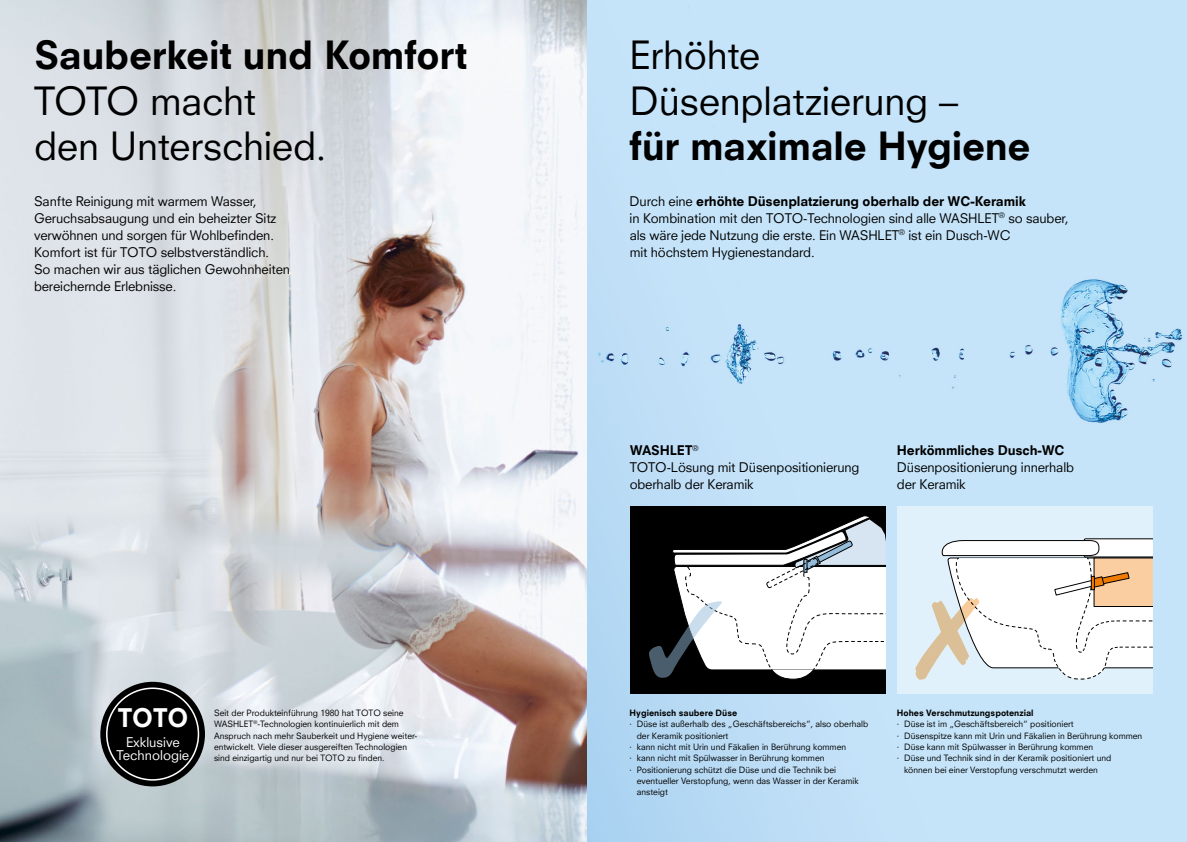
<style>
.page{position:relative;width:1187px;height:842px;background:#fff}
.page>*{position:absolute;margin:0;border:0;box-sizing:border-box;transform-origin:0 0}
.t1{font:38px/45.4px "Neuzeit SLT";letter-spacing:-.01em;color:#000}
.t2{font:800 38px "Neuzeit SLT";letter-spacing:-.01em;color:#000}
.t3{font:800 25.1px "Neuzeit SLT";color:#fff}
.t4{font:13.1px/13.1px "Neuzeit SLT";color:#fff;text-align:center}
.t5{font:13px/17px "Neuzeit SLT";letter-spacing:-.01em;color:#000}
.t6{font:800 13px "Neuzeit SLT";letter-spacing:-.01em;color:#000}
.t7{font:8.5px/11.3px "Neuzeit SLT";color:#000}
.t8{font:800 8.5px "Neuzeit SLT";color:#000}
.s1{font-weight:800}
</style>
<div class="page">
<img style="left:0;top:0;width:587px;height:842px">
<img style="left:587px;top:0;width:599px;height:842px">
<div style="left:629px;top:506px;width:256px;height:187px;background:#000"></div>
<div style="left:896px;top:506px;width:256px;height:187px;background:#e1f1fb"></div>
<svg style="left:649px;top:515px;width:236px;height:165px"></svg>
<svg style="left:915px;top:539px;width:237px;height:141px"></svg>
<svg style="left:100px;top:682px;width:105px;height:104px;background:#181818"></svg>
<div style="left:107px;top:688px;width:91px;height:92px;background:#000;border-radius:50%"></div>
<div style="left:106px;top:687px;width:93px;height:94px;border:2px solid #fff;border-radius:50%"></div>
<h1 class="t2" style="left:34px;top:32px;width:435px">Sauberkeit und Komfort</h1>
<h1 class="t1" style="left:34px;top:78px;width:294px">TOTO macht den Unterschied.</h1>
<h3 class="t5" style="left:34px;top:192px;width:257px">Sanfte Reinigung mit warmem Wasser, Geruchsabsaugung und ein beheizter Sitz verwöhnen und sorgen für Wohlbefinden.<br>Komfort ist für TOTO selbstverständlich.<br>So machen wir aus täglichen Gewohnheiten bereichernde Erlebnisse.</h3>
<h2 class="t3" style="left:117px;top:702px;width:72px">TOTO</h2>
<h3 class="t4" style="left:117px;top:735px;width:74px">Exklusive<br>Technologie</h3>
<p class="t7" style="left:214px;top:707px;width:204px">Seit der Produkteinführung 1980 hat TOTO seine WASHLET<sup>®</sup>-Technologien kontinuierlich mit dem Anspruch nach mehr Sauberkeit und Hygiene weiter&shy;entwickelt. Viele dieser ausgereiften Technologien sind einzigartig und nur bei TOTO zu finden.</p>
<h1 class="t1" style="left:629px;top:32px;width:330px">Erhöhte<br>Düsenplatzierung –</h1>
<h1 class="t2" style="left:629px;top:123px;width:402px">für maximale Hygiene</h1>
<h3 class="t5" style="left:629px;top:192px;width:440px">Durch eine <span class="s1">erhöhte Düsenplatzierung oberhalb der WC-Keramik<br></span>in Kombination mit den TOTO-Technologien sind alle WASHLET<sup>®</sup> so sauber, als wäre jede Nutzung die erste. Ein WASHLET<sup>®</sup> ist ein Dusch-WC<br>mit höchstem Hygienestandard.</h3>
<h3 class="t5" style="left:629px;top:442px;width:231px"><span class="s1">WASHLET</span><sup>®<br></sup>TOTO-Lösung mit Düsenpositionierung oberhalb der Keramik</h3>
<h3 class="t6" style="left:896px;top:442px;width:169px">Herkömmliches Dusch-WC</h3>
<h3 class="t5" style="left:896px;top:459px;width:179px">Düsenpositionierung innerhalb der Keramik</h3>
<p class="t8" style="left:629px;top:707px;width:109px">Hygienisch saubere Düse</p>
<p class="t7" style="left:629px;top:718px;width:240px">· Düse ist außerhalb des „Geschäftsbereichs“, also oberhalb</p>
<p class="t7" style="left:636px;top:730px;width:93px">der Keramik positioniert</p>
<p class="t7" style="left:629px;top:741px;width:218px">· kann nicht mit Urin und Fäkalien in Berührung kommen</p>
<p class="t7" style="left:629px;top:752px;width:196px">· kann nicht mit Spülwasser in Berührung kommen</p>
<p class="t7" style="left:629px;top:764px;width:208px">· Positionierung schützt die Düse und die Technik bei</p>
<p class="t7" style="left:636px;top:775px;width:223px">eventueller Verstopfung, wenn das Wasser in der Keramik</p>
<p class="t7" style="left:636px;top:786px;width:33px">ansteigt</p>
<p class="t8" style="left:896px;top:707px;width:138px">Hohes Verschmutzungspotenzial</p>
<p class="t7" style="left:896px;top:718px;width:178px">· Düse ist im „Geschäftsbereich“ positioniert</p>
<p class="t7" style="left:896px;top:730px;width:247px">· Düsenspitze kann mit Urin und Fäkalien in Berührung kommen</p>
<p class="t7" style="left:896px;top:741px;width:198px">· Düse kann mit Spülwasser in Berührung kommen</p>
<p class="t7" style="left:896px;top:752px;width:216px">· Düse und Technik sind in der Keramik positioniert und</p>
<p class="t7" style="left:904px;top:764px;width:195px">können bei einer Verstopfung verschmutzt werden</p>
</div>
